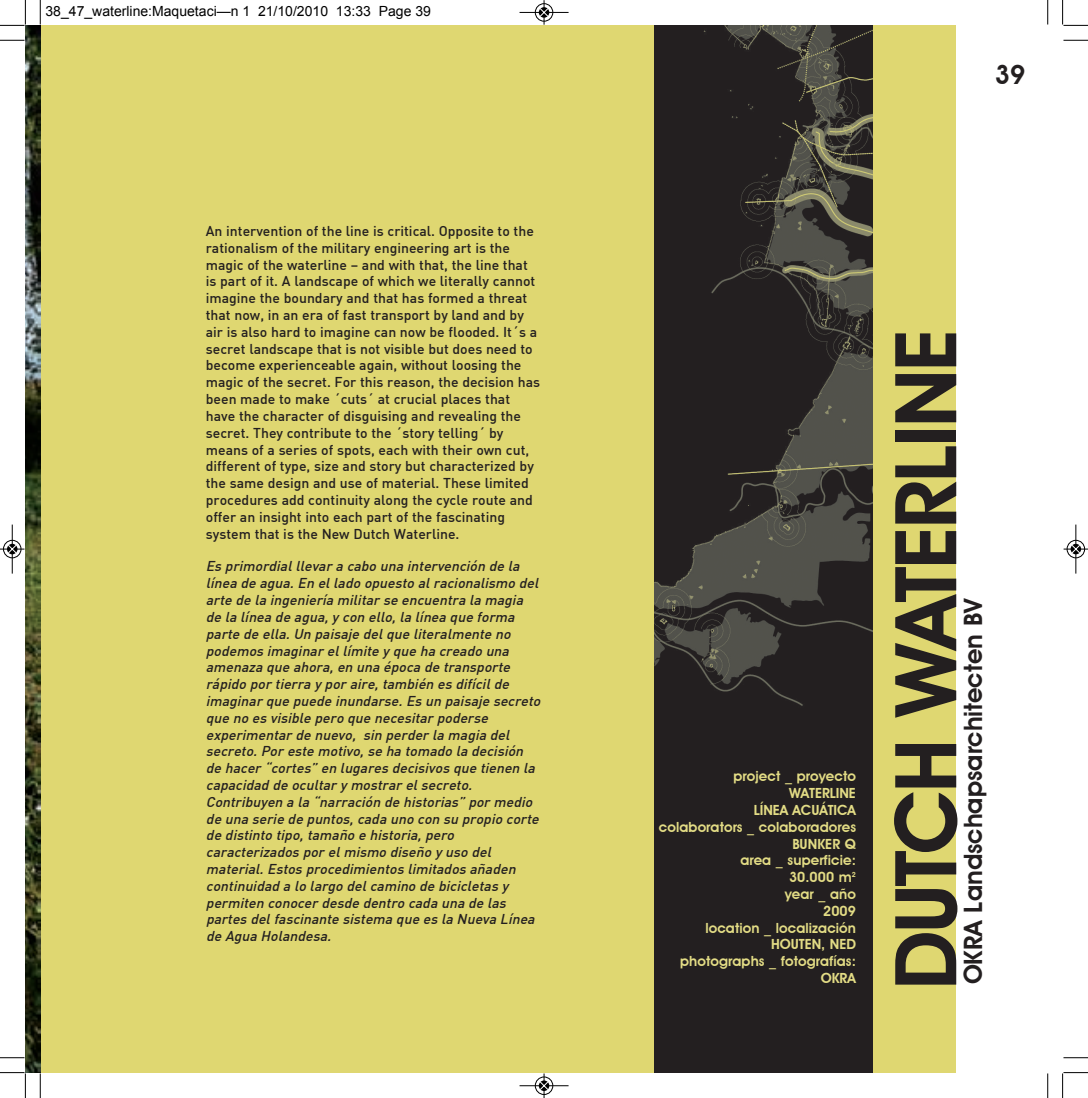
<style>
.page{position:relative;width:1088px;height:1098px;background:#fff}
.page>*{position:absolute;margin:0;border:0;box-sizing:border-box;transform-origin:0 0}
.t1{font:600 85.75px "Avant Garde IT Cby BT";letter-spacing:-.03em;color:#231f20}
.t2{font:600 26.25px "Avant Garde IT Cby BT";color:#231f20}
.t3{font:600 25.38px "Avant Garde IT Cby BT";color:#231f20}
.t4{font:italic 500 14px/16.8px "DIN";color:#231f20}
.t5{font:500 14px/16.8px "DIN";color:#231f20}
.t6{font:600 14px/16.8px "Avant Garde IT Cby BT";letter-spacing:.005em;color:#e3dc85;text-align:right}
.t7{font:14px "Arial";color:#000}
</style>
<div class="page">
<div style="left:25px;top:25px;width:931px;height:1047px;background:#dfd771"></div>
<div style="left:654px;top:25px;width:218px;height:1047px;background:#231f20"></div>
<img style="left:654px;top:25px;width:218px;height:681px">
<img style="left:25px;top:25px;width:15px;height:1047px">
<svg style="left:40px;top:0;width:1px;height:24px"></svg>
<svg style="left:0;top:40px;width:24px;height:1px"></svg>
<svg style="left:1047px;top:0;width:1px;height:24px"></svg>
<svg style="left:1063px;top:40px;width:25px;height:1px"></svg>
<svg style="left:40px;top:1073px;width:1px;height:24px"></svg>
<svg style="left:0;top:1057px;width:24px;height:1px"></svg>
<svg style="left:1047px;top:1073px;width:1px;height:24px"></svg>
<svg style="left:1063px;top:1057px;width:25px;height:1px"></svg>
<svg style="left:0;top:0;width:26px;height:26px"></svg>
<svg style="left:1062px;top:0;width:26px;height:26px"></svg>
<svg style="left:0;top:1072px;width:26px;height:25px"></svg>
<svg style="left:1062px;top:1072px;width:26px;height:25px"></svg>
<div style="left:534px;top:3px;width:19px;height:19px;border:1px solid #fff;border-radius:50%"></div>
<hr style="left:519px;top:12px;width:49px;height:1px;background:#000">
<div style="left:535px;top:3px;width:18px;height:18px;border:1px solid #000;border-radius:50%"></div>
<svg style="left:539px;top:0;width:9px;height:25px"></svg>
<div style="left:534px;top:1076px;width:19px;height:18px;border:1px solid #fff;border-radius:50%"></div>
<hr style="left:519px;top:1085px;width:49px;height:1px;background:#000">
<div style="left:535px;top:1076px;width:18px;height:18px;border:1px solid #000;border-radius:50%"></div>
<svg style="left:539px;top:1073px;width:9px;height:24px"></svg>
<div style="left:3px;top:539px;width:19px;height:19px;border:1px solid #fff;border-radius:50%"></div>
<hr style="left:12px;top:524px;width:1px;height:49px;background:#000">
<div style="left:3px;top:540px;width:18px;height:18px;border:1px solid #000;border-radius:50%"></div>
<svg style="left:0;top:544px;width:24px;height:9px"></svg>
<div style="left:1066px;top:539px;width:19px;height:19px;border:1px solid #fff;border-radius:50%"></div>
<hr style="left:1075px;top:524px;width:1px;height:49px;background:#000">
<div style="left:1066px;top:540px;width:18px;height:18px;border:1px solid #000;border-radius:50%"></div>
<svg style="left:1063px;top:544px;width:25px;height:9px"></svg>
<p class="t7" style="left:46px;top:3px;width:387px">38_47_waterline:Maquetaci—n 1 21/10/2010 13:33 Page 39</p>
<p class="t5" style="left:206px;top:224px;width:336px">An intervention of the line is critical. Opposite to the rationalism of the military engineering art is the magic of the waterline – and with that, the line that is part of it. A landscape of which we literally cannot imagine the boundary and that has formed a threat that now, in an era of fast transport by land and by air is also hard to imagine can now be flooded. It´s a secret landscape that is not visible but does need to become experienceable again, without loosing the magic of the secret. For this reason, the decision has been made to make ´cuts´ at crucial places that have the character of disguising and revealing the secret. They contribute to the ´story telling´ by means of a series of spots, each with their own cut, different of type, size and story but characterized by the same design and use of material. These limited procedures add continuity along the cycle route and offer an insight into each part of the fascinating system that is the New Dutch Waterline.</p>
<p class="t4" style="left:206px;top:559px;width:339px">Es primordial llevar a cabo una intervención de la línea de agua. En el lado opuesto al racionalismo del arte de la ingeniería militar se encuentra la magia de la línea de agua, y con ello, la línea que forma parte de ella. Un paisaje del que literalmente no podemos imaginar el límite y que ha creado una amenaza que ahora, en una época de transporte rápido por tierra y por aire, también es difícil de imaginar que puede inundarse. Es un paisaje secreto que no es visible pero que necesitar poderse experimentar de nuevo, sin perder la magia del secreto. Por este motivo, se ha tomado la decisión de hacer “cortes” en lugares decisivos que tienen la capacidad de ocultar y mostrar el secreto.<br>Contribuyen a la “narración de historias” por medio de una serie de puntos, cada uno con su propio corte de distinto tipo, tamaño e historia, pero caracterizados por el mismo diseño y uso del material. Estos procedimientos limitados añaden continuidad a lo largo del camino de bicicletas y permiten conocer desde dentro cada una de las partes del fascinante sistema que es la Nueva Línea de Agua Holandesa.</p>
<h2 class="t2" style="left:994px;top:59px;width:32px">39</h2>
<p class="t6" style="left:659px;top:768px;width:199px">project _ proyecto<br>waterline<br>línea acuática<br>colaborators _ colaboradores bunker q<br>area _ superficie:<br>30.000 m<sup>2<br></sup>year _ año<br>2009<br>location _ localización houten, ned<br>photographs _ fotografías: okra</p>
<h1 class="t1" style="left:874px;top:989px;width:662px;rotate:-90deg">dutch waterline</h1>
<h3 class="t3" style="left:957px;top:984px;width:388px;rotate:-90deg">okra landschapsarchitecten bV</h3>
</div>
